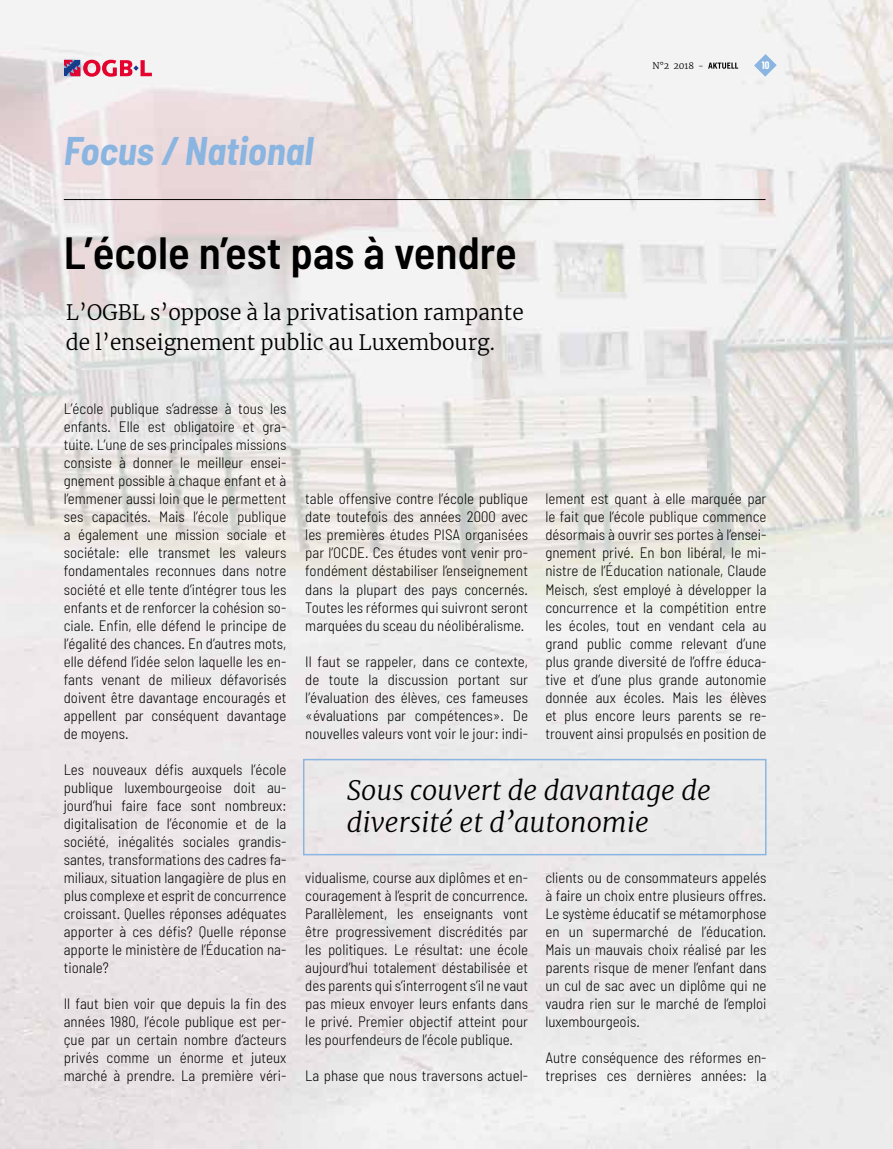
<style>
.page{position:relative;width:893px;height:1149px;background:#fff}
.page>*{position:absolute;margin:0;border:0;box-sizing:border-box;transform-origin:0 0}
.t1{font:600 semi-condensed 45px "Barlow";color:#000}
.t2{font:italic 700 semi-condensed 39px "Barlow";color:#8ab5e1}
.t3{font:italic 300 27px/32.4px "Merriweather";color:#000}
.t4{font:300 21px/30px "Merriweather";color:#000}
.t5{font:300 semi-condensed 15px/18px "Barlow";color:#000;text-align:justify}
.t6{font:700 10.5px "Barlow Condensed";color:#fff}
.t7{font:300 9px "Merriweather";color:#000}
</style>
<div class="page">
<img style="left:0;top:0;width:893px;height:1148px">
<hr style="left:64px;top:199px;width:701px;height:1px;background:#000">
<div style="left:303px;top:758px;width:463px;height:97px;border:2px solid #8ab5e1"></div>
<svg style="left:708px;top:63px;width:30px;height:6px"></svg>
<svg style="left:754px;top:54px;width:23px;height:23px"></svg>
<svg style="left:64px;top:60px;width:88px;height:17px"></svg>
<h2 class="t2" style="left:64px;top:127px;width:251px">Focus / National</h2>
<h1 class="t1" style="left:64px;top:225px;width:455px">L’école n’est pas à vendre</h1>
<h3 class="t4" style="left:66px;top:296px;width:459px">L’OGBL s’oppose à la privatisation rampante de l’enseignement public au Luxembourg.</h3>
<p class="t7" style="left:653px;top:59px;width:53px">N°2 2018 -</p>
<p class="t6" style="left:762px;top:58px;width:9px">10</p>
<p class="t5" style="left:64px;top:399px;width:224px">L’école publique s’adresse à tous les enfants. Elle est obligatoire et gra&shy;tuite. L’une de ses principales missions consiste à donner le meilleur ensei&shy;gnement possible à chaque enfant et à l’emmener aussi loin que le permettent ses capacités. Mais l’école publique a également une mission sociale et sociétale: elle transmet les valeurs fondamentales reconnues dans notre société et elle tente d’intégrer tous les enfants et de renforcer la cohésion so&shy;ciale. Enfin, elle défend le principe de l’égalité des chances. En d’autres mots, elle défend l’idée selon laquelle les en&shy;fants venant de milieux défavorisés doivent être davantage encouragés et appellent par conséquent davantage de moyens.</p>
<p class="t5" style="left:64px;top:759px;width:224px">Les nouveaux défis auxquels l’école publique luxembourgeoise doit au&shy;jourd’hui faire face sont nombreux: digitalisation de l’économie et de la société, inégalités sociales grandis&shy;santes, transformations des cadres fa&shy;miliaux, situation langagière de plus en plus complexe et esprit de concurrence croissant. Quelles réponses adéquates apporter à ces défis? Quelle réponse apporte le ministère de l’Éducation na&shy;tionale?</p>
<p class="t5" style="left:64px;top:993px;width:224px">Il faut bien voir que depuis la fin des années 1980, l’école publique est per&shy;çue par un certain nombre d’acteurs privés comme un énorme et juteux marché à prendre. La première véri-</p>
<p class="t5" style="left:305px;top:489px;width:224px">table offensive contre l’école publique date toutefois des années 2000 avec les premières études PISA organisées par l’OCDE. Ces études vont venir pro&shy;fondément déstabiliser l’enseignement dans la plupart des pays concernés.<br>Toutes les réformes qui suivront seront marquées du sceau du néolibéralisme.</p>
<p class="t5" style="left:305px;top:651px;width:224px">Il faut se rappeler, dans ce contexte, de toute la discussion portant sur l’évaluation des élèves, ces fameuses «évaluations par compétences». De nouvelles valeurs vont voir le jour: indi-</p>
<p class="t5" style="left:545px;top:489px;width:223px">lement est quant à elle marquée par le fait que l’école publique commence désormais à ouvrir ses portes à l’ensei&shy;gnement privé. En bon libéral, le mi&shy;nistre de l’Éducation nationale, Claude Meisch, s’est employé à développer la concurrence et la compétition entre les écoles, tout en vendant cela au grand public comme relevant d’une plus grande diversité de l’offre éduca&shy;tive et d’une plus grande autonomie donnée aux écoles. Mais les élèves et plus encore leurs parents se re&shy;trouvent ainsi propulsés en position de</p>
<h3 class="t3" style="left:347px;top:772px;width:365px">Sous couvert de davantage de diversité et d’autonomie</h3>
<p class="t5" style="left:305px;top:867px;width:224px">vidualisme, course aux diplômes et en&shy;couragement à l’esprit de concurrence.<br>Parallèlement, les enseignants vont être progressivement discrédités par les politiques. Le résultat: une école aujourd’hui totalement déstabilisée et des parents qui s’interrogent s’il ne vaut pas mieux envoyer leurs enfants dans le privé. Premier objectif atteint pour les pourfendeurs de l’école publique.</p>
<p class="t5" style="left:305px;top:1065px;width:224px">La phase que nous traversons actuel-</p>
<p class="t5" style="left:545px;top:867px;width:223px">clients ou de consommateurs appelés à faire un choix entre plusieurs offres.<br>Le système éducatif se métamorphose en un supermarché de l’éducation.<br>Mais un mauvais choix réalisé par les parents risque de mener l’enfant dans un cul de sac avec un diplôme qui ne vaudra rien sur le marché de l’emploi luxembourgeois.</p>
<p class="t5" style="left:545px;top:1047px;width:223px">Autre conséquence des réformes en&shy;treprises ces dernières années: la</p>
</div>
